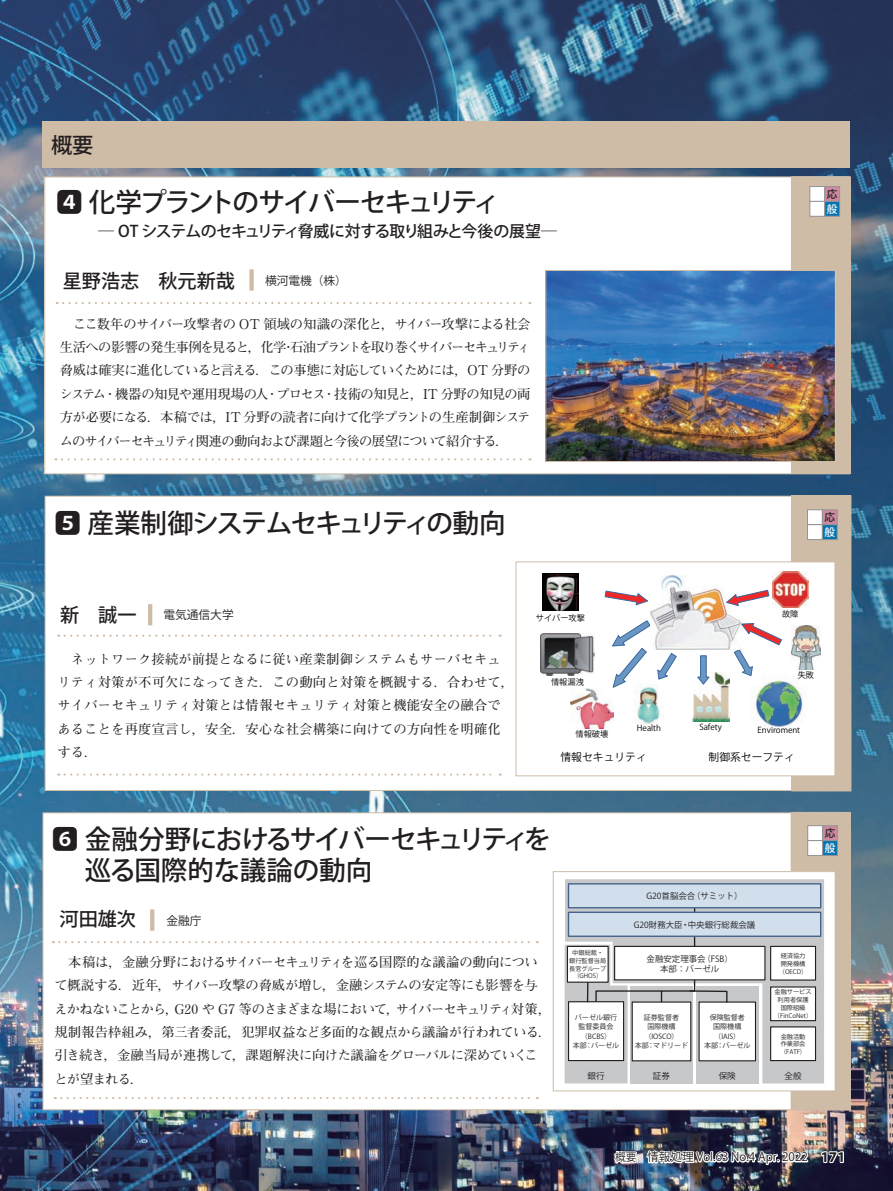
<style>
.page{position:relative;width:893px;height:1191px;background:#fff}
.page>*{position:absolute;margin:0;border:0;box-sizing:border-box;transform-origin:0 0}
.t1{font:500 26.55px "Koz Go Std";letter-spacing:-.07em;color:#231f20}
.t2{font:500 26.55px/32px "Koz Go Pr 6 N";letter-spacing:-.03em;color:#231f20}
.t3{font:500 19.2px "Koz Go Std";color:#231f20}
.t4{font:500 15.9px "Koz Go Std";letter-spacing:-.06em;color:#231f20}
.t5{font:700 13.35px/23.4px "Futo Min A101 Pro";color:#231f20;text-align:justify}
.t6{font:700 13.35px/23.4px "Futo Min A101 Pro";letter-spacing:-.04em;color:#231f20}
.t7{font:11.7px "Koz Go Pro";color:#231f20}
.t8{font:11.7px "Koz Go Std";color:#231f20}
.t9{font:10.8px "Koz Go Std";color:#030303}
.t10{font:500 10.65px "Koz Go Pro";color:#231f20}
.t11{font:500 10.65px "Koz Go Pro";color:#fff}
.t12{font:8.55px "Koz Go Std";color:#231f20}
.t13{font:8.4px/10.2px "Koz Go Std";color:#231f20;text-align:center}
.t14{font:8.25px "Koz Go Std";color:#030303}
.t15{font:7.05px/9.3px "Koz Go Std";color:#231f20;text-align:center}
.t16{font:6.15px/7.9px "Koz Go Std";color:#231f20;text-align:center}
.s1{font-family:"Koz Go Pr 6 N"}
.s2{font-family:"M Ma Century";font-weight:400}
.s3{font-family:"M Ma Century";font-weight:400;font-size:13.5px}
.s4{font-size:10.65px}
.s5{font-family:"Myriad Pro";font-weight:700;font-size:14.85px}
</style>
<div class="page">
<img style="left:0;top:0;width:893px;height:1191px">
<svg style="left:819px;top:1150px;width:26px;height:14px"></svg>
<img style="left:613px;top:1110px;width:196px;height:69px">
<div style="left:45px;top:177px;width:805px;height:297px;background:#fff"></div>
<div style="left:791px;top:176px;width:59px;height:297px;background:#cebca7"></div>
<img style="left:553px;top:272px;width:281px;height:188px">
<div style="left:545px;top:270px;width:291px;height:192px;border:1px solid #cebca7"></div>
<div style="left:43px;top:121px;width:807px;height:47px;background:#cebca7"></div>
<div style="left:810px;top:186px;width:15px;height:15px;background:#fff"></div>
<div style="left:810px;top:186px;width:15px;height:16px;border:1px solid #939598"></div>
<div style="left:810px;top:201px;width:15px;height:15px;background:#fff"></div>
<div style="left:810px;top:201px;width:15px;height:15px;border:1px solid #939598"></div>
<div style="left:825px;top:186px;width:15px;height:15px;background:#ce89a0"></div>
<div style="left:824px;top:186px;width:16px;height:16px;border:1px solid #939598"></div>
<div style="left:825px;top:201px;width:15px;height:15px;background:#0774ad"></div>
<div style="left:824px;top:201px;width:16px;height:15px;border:1px solid #939598"></div>
<div style="left:43px;top:813px;width:807px;height:296px;background:#fff"></div>
<div style="left:791px;top:812px;width:59px;height:298px;background:#cebca7"></div>
<svg style="left:53px;top:941px;width:485px;height:2px"></svg>
<svg style="left:55px;top:1097px;width:483px;height:2px"></svg>
<hr style="left:150px;top:909px;width:4px;height:21px;background:#cebca7">
<div style="left:808px;top:825px;width:15px;height:15px;background:#fff"></div>
<div style="left:807px;top:825px;width:16px;height:15px;border:1px solid #939598"></div>
<div style="left:808px;top:840px;width:15px;height:15px;background:#fff"></div>
<div style="left:807px;top:840px;width:16px;height:15px;border:1px solid #939598"></div>
<div style="left:823px;top:825px;width:14px;height:15px;background:#ce89a0"></div>
<div style="left:822px;top:825px;width:16px;height:15px;border:1px solid #939598"></div>
<div style="left:823px;top:840px;width:14px;height:15px;background:#0774ad"></div>
<div style="left:822px;top:840px;width:16px;height:15px;border:1px solid #939598"></div>
<div style="left:553px;top:871px;width:282px;height:219px;background:#fff"></div>
<svg style="left:565px;top:879px;width:259px;height:204px;background:#c7c8cb"></svg>
<hr style="left:694px;top:907px;width:1px;height:39px;background:#231f20">
<div style="left:568px;top:884px;width:253px;height:23px;background:#d1deeb"></div>
<div style="left:568px;top:883px;width:253px;height:25px;border:1px solid #42628a"></div>
<div style="left:568px;top:912px;width:253px;height:24px;background:#d1deeb"></div>
<div style="left:568px;top:911px;width:253px;height:26px;border:1px solid #42628a"></div>
<div style="left:615px;top:946px;width:150px;height:33px;background:#fff"></div>
<div style="left:614px;top:945px;width:151px;height:35px;border:1px solid #231f20"></div>
<div style="left:699px;top:1002px;width:56px;height:58px;background:#fff"></div>
<div style="left:698px;top:1001px;width:58px;height:60px;border:1px solid #231f20"></div>
<div style="left:771px;top:1027px;width:44px;height:33px;background:#fff"></div>
<div style="left:770px;top:1026px;width:46px;height:35px;border:1px solid #231f20"></div>
<div style="left:771px;top:946px;width:44px;height:34px;background:#fff"></div>
<div style="left:770px;top:945px;width:46px;height:35px;border:1px solid #231f20"></div>
<div style="left:771px;top:987px;width:44px;height:33px;background:#fff"></div>
<div style="left:770px;top:986px;width:46px;height:35px;border:1px solid #231f20"></div>
<svg style="left:565px;top:944px;width:163px;height:139px"></svg>
<div style="left:553px;top:871px;width:283px;height:220px;border:1px solid #cebca7"></div>
<div style="left:45px;top:496px;width:805px;height:294px;background:#fff"></div>
<div style="left:792px;top:496px;width:59px;height:295px;background:#cebca7"></div>
<div style="left:516px;top:562px;width:319px;height:214px;background:#fff"></div>
<img style="left:753px;top:679px;width:53px;height:48px">
<img style="left:692px;top:672px;width:37px;height:49px">
<img style="left:635px;top:685px;width:25px;height:39px">
<img style="left:571px;top:688px;width:42px;height:40px">
<img style="left:553px;top:634px;width:41px;height:41px">
<svg style="left:611px;top:620px;width:40px;height:69px"></svg>
<svg style="left:696px;top:655px;width:15px;height:30px"></svg>
<svg style="left:657px;top:653px;width:20px;height:27px"></svg>
<img style="left:650px;top:575px;width:91px;height:75px">
<img style="left:553px;top:573px;width:25px;height:38px">
<img style="left:772px;top:571px;width:36px;height:36px">
<img style="left:792px;top:625px;width:28px;height:44px">
<svg style="left:604px;top:590px;width:44px;height:16px"></svg>
<svg style="left:725px;top:589px;width:45px;height:18px"></svg>
<svg style="left:733px;top:622px;width:49px;height:54px"></svg>
<div style="left:516px;top:561px;width:319px;height:215px;border:1px solid #cebca7"></div>
<svg style="left:49px;top:168px;width:504px;height:724px"></svg>
<hr style="left:148px;top:604px;width:4px;height:21px;background:#cebca7">
<div style="left:807px;top:510px;width:15px;height:14px;background:#fff"></div>
<div style="left:807px;top:509px;width:16px;height:16px;border:1px solid #939598"></div>
<div style="left:807px;top:524px;width:15px;height:15px;background:#fff"></div>
<div style="left:807px;top:524px;width:16px;height:16px;border:1px solid #939598"></div>
<div style="left:822px;top:510px;width:15px;height:14px;background:#ce89a0"></div>
<div style="left:822px;top:509px;width:15px;height:16px;border:1px solid #939598"></div>
<div style="left:822px;top:524px;width:15px;height:15px;background:#0774ad"></div>
<div style="left:822px;top:524px;width:15px;height:16px;border:1px solid #939598"></div>
<h1 class="t1" style="left:56px;top:186px;width:445px"><span class="s1">4</span> 化学プラントのサイバーセキュリティ</h1>
<p class="t4" style="left:98px;top:221px;width:460px">─ OT システムのセキュリティ脅威に対する取り組みと今後の展望─</p>
<h2 class="t3" style="left:63px;top:269px;width:174px">星野浩志　秋元新哉</h2>
<p class="t8" style="left:265px;top:274px;width:83px">横河電機（株）</p>
<p class="t5" style="left:60px;top:310px;width:472px">　ここ数年のサイバー攻撃者の <span class="s2">OT</span> 領域の知識の深化と，サイバー攻撃による社会生活への影響の発生事例を見ると，化学・石油プラントを取り巻くサイバーセキュリティ脅威は確実に進化していると言える．この事態に対応していくためには，<span class="s2">OT</span> 分野のシステム・機器の知見や運用現場の人・プロセス・技術の知見と，<span class="s2">IT</span> 分野の知見の両方が必要になる．本稿では，<span class="s2">IT</span> 分野の読者に向けて化学プラントの生産制御システムのサイバーセキュリティ関連の動向および課題と今後の展望について紹介する．</p>
<h1 class="t1" style="left:54px;top:506px;width:453px"><span class="s1">5</span> 産業制御システムセキュリティの動向</h1>
<p class="t10" style="left:827px;top:187px;width:12px">応</p>
<p class="t11" style="left:827px;top:202px;width:12px">般</p>
<p class="t10" style="left:824px;top:510px;width:12px">応</p>
<p class="t11" style="left:824px;top:525px;width:12px">般</p>
<h2 class="t3" style="left:60px;top:602px;width:78px">新　誠一</h2>
<p class="t8" style="left:164px;top:607px;width:72px">電気通信大学</p>
<p class="t5" style="left:58px;top:645px;width:458px;text-align:left">　ネットワーク接続が前提となるに従い産業制御システムもサーバセキュリティ対策が不可欠になってきた．この動向と対策を概観する．合わせて，サイバーセキュリティ対策とは情報セキュリティ対策と機能安全の融合であることを再度宣言し，安全．安心な社会構築に向けての方向性を明確化する．</p>
<p class="t14" style="left:536px;top:612px;width:51px">サイバー攻撃</p>
<p class="t14" style="left:782px;top:609px;width:18px">故障</p>
<p class="t14" style="left:551px;top:676px;width:34px">情報漏洩</p>
<p class="t14" style="left:798px;top:670px;width:18px">失敗</p>
<p class="t14" style="left:637px;top:723px;width:26px">Health</p>
<p class="t14" style="left:699px;top:721px;width:24px">Safety</p>
<p class="t14" style="left:758px;top:725px;width:44px">Enviroment</p>
<p class="t9" style="left:560px;top:750px;width:88px">情報セキュリティ</p>
<p class="t9" style="left:708px;top:750px;width:88px">制御系セーフティ</p>
<p class="t14" style="left:576px;top:728px;width:34px">情報破壊</p>
<h1 class="t2" style="left:85px;top:823px;width:467px;text-indent:-33px">6 金融分野におけるサイバーセキュリティを巡る国際的な議論の動向</h1>
<h2 class="t3" style="left:60px;top:907px;width:78px">河田雄次</h2>
<p class="t8" style="left:166px;top:913px;width:37px">金融庁</p>
<p class="t6" style="left:54px;top:948px;width:498px">　本稿は，金融分野におけるサイバーセキュリティを巡る国際的な議論の動向について概説する．近年，サイバー攻撃の脅威が増し，金融システムの安定等にも影響を与えかねないことから，<span class="s2">G</span><span class="s3">20</span> や <span class="s2">G</span><span class="s3">7</span> 等のさまざまな場において，サイバーセキュリティ対策，規制報告枠組み，第三者委託，犯罪収益など多面的な観点から議論が行われている．引き続き，金融当局が連携して，課題解決に向けた議論をグローバルに深めていくことが望まれる．</p>
<p class="t10" style="left:825px;top:826px;width:12px">応</p>
<p class="t11" style="left:825px;top:841px;width:12px">般</p>
<p class="t16" style="left:569px;top:948px;width:39px">中銀総裁・銀行監督当局長官グループ（GHOS）</p>
<p class="t15" style="left:573px;top:1013px;width:48px">バーゼル銀行監督委員会（BCBS）<br>本部：バーゼル</p>
<p class="t13" style="left:646px;top:891px;width:98px">G20首脳会合（サミット）</p>
<p class="t13" style="left:634px;top:919px;width:123px">G20財務大臣・中央銀行総裁会議</p>
<p class="t13" style="left:647px;top:953px;width:88px">金融安定理事会（FSB）本部：バーゼル</p>
<p class="t15" style="left:635px;top:1013px;width:55px">証券監督者<br>国際機構（IOSCO）<br>本部：マドリード</p>
<p class="t15" style="left:704px;top:1013px;width:48px">保険監督者<br>国際機構（IAIS）<br>本部：バーゼル</p>
<p class="t16" style="left:779px;top:952px;width:30px;text-align:left">経済協力開発機構（OECD）</p>
<p class="t16" style="left:774px;top:988px;width:40px">金融サービス利用者保護国際組織（FinCoNet）</p>
<p class="t16" style="left:780px;top:1032px;width:27px;text-align:justify">金融活動作業部会（FATF）</p>
<p class="t12" style="left:587px;top:1070px;width:19px">銀行</p>
<p class="t12" style="left:653px;top:1070px;width:19px">証券</p>
<p class="t12" style="left:719px;top:1070px;width:19px">保険</p>
<p class="t12" style="left:784px;top:1070px;width:19px">全般</p>
<p class="t7" style="left:615px;top:1149px;width:232px"><span class="s4">概要　</span>情報処理 Vol.63 No.4 Apr. 2022 <span class="s5">171</span></p>
</div>
